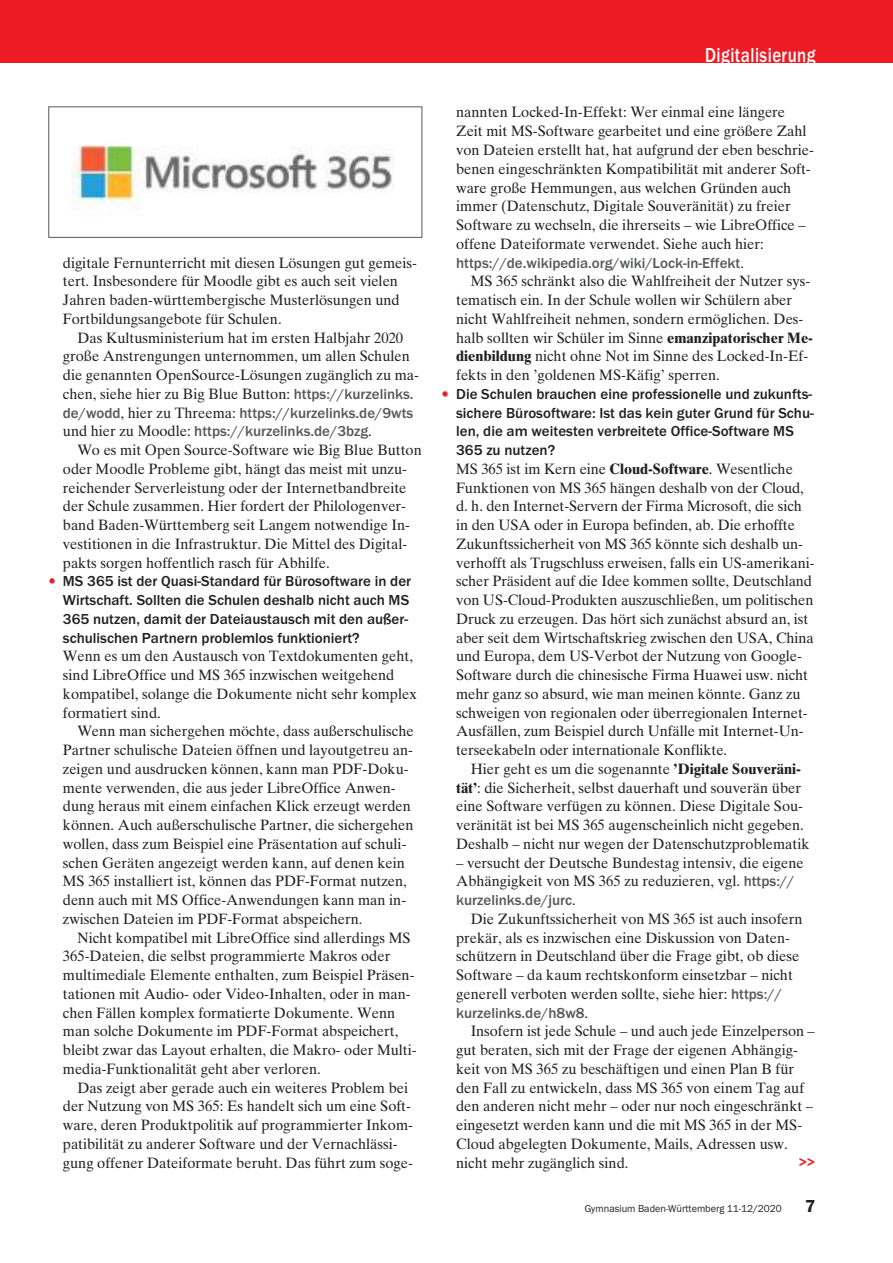
<style>
.page{position:relative;width:893px;height:1263px;background:#fff}
.page>*{position:absolute;margin:0;border:0;box-sizing:border-box;transform-origin:0 0}
.t1{font:500 21px "Franklin Gothic Itc T";letter-spacing:.03em;color:#fff;scale:.8 1}
.t2{font:600 18px "Franklin Gothic Itc T";color:#221f1f}
.t3{font:15px/18.8px "Times Ten";color:#221f1f}
.t4{font:500 15px/18.8px "Franklin Gothic Itc T";color:#221f1f}
.t5{font:500 15px/18.8px "Franklin Gothic Itc T";color:#57585a}
.t6{font:500 15px "Franklin Gothic Itc T";color:#ccc}
.t7{font:10.5px "Franklin Gothic Itc T";color:#221f1f}
.s1{font-family:"Franklin Gothic Itc T";font-weight:500;color:#57585a}
.s2{font-family:"Times Ten";font-weight:400;color:#221f1f}
.s3{font-family:"Times Ten";font-weight:400;color:#ccc}
.s4{font-weight:700}
</style>
<div class="page">
<div style="left:0;top:0;width:893px;height:62px;background:#ed1c24"></div>
<img style="left:71px;top:145px;width:323px;height:70px">
<div style="left:48px;top:106px;width:374px;height:132px;border:1px solid #57585a"></div>
<p class="t3" style="left:63px;top:254px;width:356px">digitale Fernunterricht mit diesen Lösungen gut gemeis&shy;tert. Insbesondere für Moodle gibt es auch seit vielen Jahren baden-württembergische Musterlösungen und Fortbildungsangebote für Schulen.</p>
<p class="t3" style="left:63px;top:329px;width:358px;text-indent:15px">Das Kultusministerium hat im ersten Halbjahr 2020 große Anstrengungen unternommen, um allen Schulen die genannten OpenSource-Lösungen zugänglich zu ma&shy;chen, siehe hier zu Big Blue Button: <span class="s1">https://kurzelinks.</span></p>
<p class="t5" style="left:63px;top:403px;width:352px">de/wodd<span class="s2">, hier zu Threema:</span> https://kurzelinks.de/9wts <span class="s2">und hier zu Moodle:</span> https://kurzelinks.de/3bzg<span class="s2">.</span></p>
<p class="t3" style="left:63px;top:442px;width:360px;text-indent:15px">Wo es mit Open Source-Software wie Big Blue Button oder Moodle Probleme gibt, hängt das meist mit unzu&shy;reichender Serverleistung oder der Internetbandbreite der Schule zusammen. Hier fordert der Philologenver&shy;band Baden-Württemberg seit Langem notwendige In&shy;vestitionen in die Infrastruktur. Die Mittel des Digital&shy;pakts sorgen hoffentlich rasch für Abhilfe.</p>
<p class="t4" style="left:63px;top:572px;width:350px;text-indent:-14px"><span class="s3">•</span> MS 365 ist der Quasi-Standard für Bürosoftware in der Wirtschaft. Sollten die Schulen deshalb nicht auch MS 365 nutzen, damit der Dateiaustausch mit den außer&shy;schulischen Partnern problemlos funktioniert?</p>
<p class="t3" style="left:63px;top:648px;width:355px">Wenn es um den Austausch von Textdokumenten geht, sind LibreOffice und MS 365 inzwischen weitgehend kompatibel, solange die Dokumente nicht sehr komplex formatiert sind.</p>
<p class="t3" style="left:63px;top:723px;width:352px;text-indent:15px">Wenn man sichergehen möchte, dass außerschulische Partner schulische Dateien öffnen und layoutgetreu an&shy;zeigen und ausdrucken können, kann man PDF-Doku&shy;mente verwenden, die aus jeder LibreOffice Anwen&shy;dung heraus mit einem einfachen Klick erzeugt werden können. Auch außerschulische Partner, die sichergehen wollen, dass zum Beispiel eine Präsentation auf schuli&shy;schen Geräten angezeigt werden kann, auf denen kein MS 365 installiert ist, können das PDF-Format nutzen, denn auch mit MS Office-Anwendungen kann man in&shy;zwischen Dateien im PDF-Format abspeichern.</p>
<p class="t3" style="left:63px;top:929px;width:355px;text-indent:15px">Nicht kompatibel mit LibreOffice sind allerdings MS 365-Dateien, die selbst programmierte Makros oder multimediale Elemente enthalten, zum Beispiel Präsen&shy;tationen mit Audio- oder Video-Inhalten, oder in man&shy;chen Fällen komplex formatierte Dokumente. Wenn man solche Dokumente im PDF-Format abspeichert, bleibt zwar das Layout erhalten, die Makro- oder Multi&shy;media-Funktionalität geht aber verloren.</p>
<p class="t3" style="left:63px;top:1079px;width:352px;text-indent:15px">Das zeigt aber gerade auch ein weiteres Problem bei der Nutzung von MS 365: Es handelt sich um eine Soft&shy;ware, deren Produktpolitik auf programmierter Inkom&shy;patibilität zu anderer Software und der Vernachlässi&shy;gung offener Dateiformate beruht. Das führt zum soge-</p>
<h1 class="t1" style="left:705px;top:45px;width:140px">Digitalisierung</h1>
<p class="t3" style="left:456px;top:104px;width:359px">nannten Locked-In-Effekt: Wer einmal eine längere Zeit mit MS-Software gearbeitet und eine größere Zahl von Dateien erstellt hat, hat aufgrund der eben beschrie&shy;benen eingeschränkten Kompatibilität mit anderer Soft&shy;ware große Hemmungen, aus welchen Gründen auch immer (Datenschutz, Digitale Souveränität) zu freier Software zu wechseln, die ihrerseits – wie LibreOffice – offene Dateiformate verwendet. Siehe auch hier:</p>
<p class="t5" style="left:456px;top:253px;width:289px">https://de.wikipedia.org/wiki/Lock-in-Effekt<span class="s2">.</span></p>
<p class="t3" style="left:456px;top:273px;width:358px;text-indent:15px">MS 365 schränkt also die Wahlfreiheit der Nutzer sys&shy;tematisch ein. In der Schule wollen wir Schülern aber nicht Wahlfreiheit nehmen, sondern ermöglichen. Des&shy;halb sollten wir Schüler im Sinne <span class="s4">emanzipatorischer Me&shy;dienbildung</span> nicht ohne Not im Sinne des Locked-In-Ef&shy;fekts in den ’goldenen MS-Käfig’ sperren.</p>
<p class="t4" style="left:456px;top:385px;width:359px;text-indent:-14px"><span class="s3">•</span> Die Schulen brauchen eine professionelle und zukunfts&shy;sichere Bürosoftware: Ist das kein guter Grund für Schu&shy;len, die am weitesten verbreitete Office-Software MS 365 zu nutzen?</p>
<p class="t3" style="left:456px;top:461px;width:360px">MS 365 ist im Kern eine <span class="s4">Cloud-Software</span>. Wesentliche Funktionen von MS 365 hängen deshalb von der Cloud, d. h. den Internet-Servern der Firma Microsoft, die sich in den USA oder in Europa befinden, ab. Die erhoffte Zukunftssicherheit von MS 365 könnte sich deshalb un&shy;verhofft als Trugschluss erweisen, falls ein US-amerikani&shy;scher Präsident auf die Idee kommen sollte, Deutschland von US-Cloud-Produkten auszuschließen, um politischen Druck zu erzeugen. Das hört sich zunächst absurd an, ist aber seit dem Wirtschaftskrieg zwischen den USA, China und Europa, dem US-Verbot der Nutzung von Google-Software durch die chinesische Firma Huawei usw. nicht mehr ganz so absurd, wie man meinen könnte. Ganz zu schweigen von regionalen oder überregionalen Internet-Ausfällen, zum Beispiel durch Unfälle mit Internet-Un&shy;terseekabeln oder internationale Konflikte.</p>
<p class="t3" style="left:456px;top:761px;width:355px;text-align:center">Hier geht es um die sogenannte <span class="s4">’Digitale Souveräni&shy;tät’</span>: die Sicherheit, selbst dauerhaft und souverän über eine Software verfügen zu können. Diese Digitale Sou&shy;veränität ist bei MS 365 augenscheinlich nicht gegeben.<br>Deshalb – nicht nur wegen der Datenschutzproblematik</p>
<p class="t3" style="left:456px;top:854px;width:349px">– versucht der Deutsche Bundestag intensiv, die eigene<br>Abhängigkeit von MS 365 zu reduzieren, vgl. <span class="s1">https://</span></p>
<p class="t5" style="left:456px;top:891px;width:121px">kurzelinks.de/jurc<span class="s2">.</span></p>
<p class="t3" style="left:456px;top:911px;width:348px;text-indent:15px">Die Zukunftssicherheit von MS 365 ist auch insofern prekär, als es inzwischen eine Diskussion von Daten&shy;schützern in Deutschland über die Frage gibt, ob diese Software – da kaum rechtskonform einsetzbar – nicht generell verboten werden sollte, siehe hier: <span class="s1">https://</span></p>
<p class="t5" style="left:456px;top:1003px;width:134px">kurzelinks.de/h8w8<span class="s2">.</span></p>
<p class="t3" style="left:456px;top:1023px;width:360px;text-indent:15px">Insofern ist jede Schule – und auch jede Einzelperson – gut beraten, sich mit der Frage der eigenen Abhängig&shy;keit von MS 365 zu beschäftigen und einen Plan B für den Fall zu entwickeln, dass MS 365 von einem Tag auf den anderen nicht mehr – oder nur noch eingeschränkt – eingesetzt werden kann und die mit MS 365 in der MS-Cloud abgelegten Dokumente, Mails, Adressen usw. nicht mehr zugänglich sind.</p>
<p class="t6" style="left:800px;top:1155px;width:17px">&gt;&gt;</p>
<p class="t7" style="left:585px;top:1203px;width:198px">Gymnasium Baden-Württemberg 11-12/2020</p>
<p class="t2" style="left:805px;top:1197px;width:12px">7</p>
</div>
